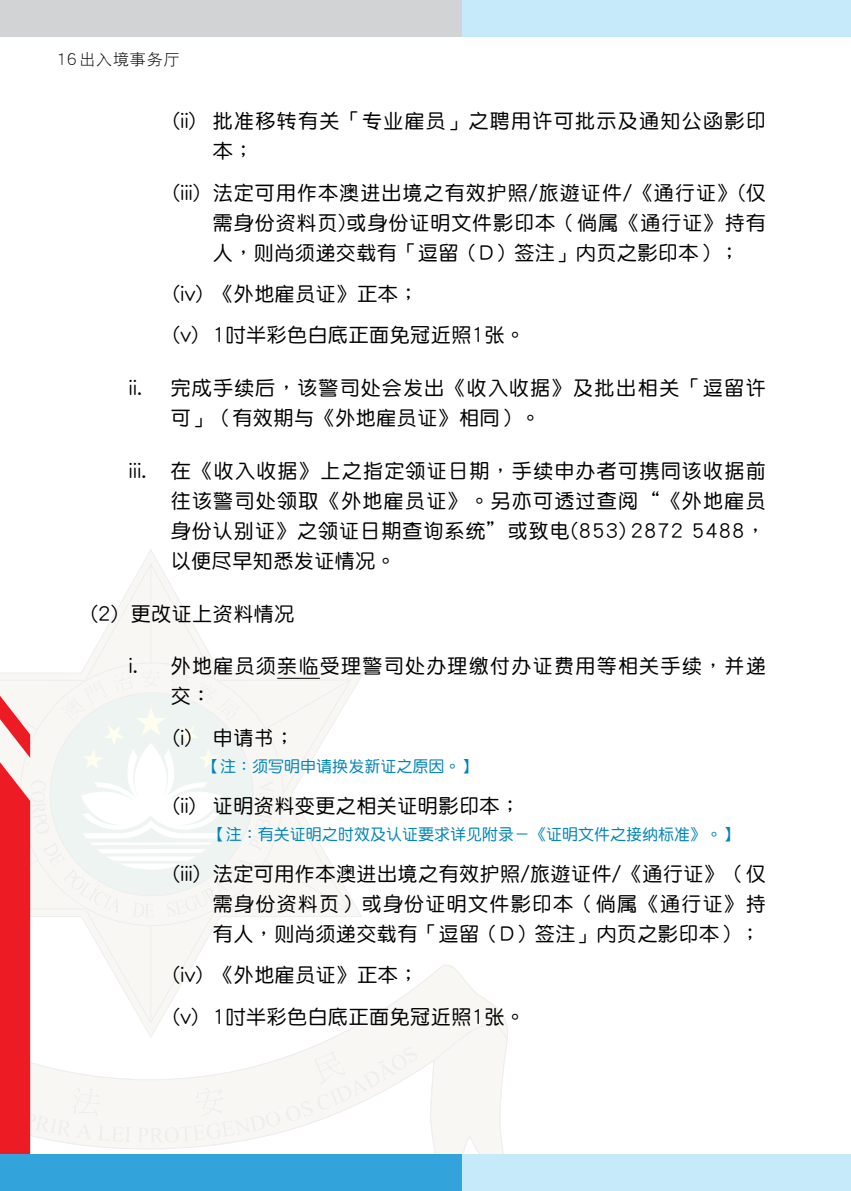
<style>
.page{position:relative;width:851px;height:1191px;background:#fff}
.page>*{position:absolute;margin:0;border:0;box-sizing:border-box;transform-origin:0 0}
.t1{font:20px/30px "DF Yuan GB5 HK W5";letter-spacing:.045em;color:#000;text-align:justify}
.t2{font:20px/41.4px "DF Yuan GB5 HK W5";letter-spacing:.025em;color:#000}
.t3{font:20px/30px "DF Yuan GB5 HK W5";letter-spacing:.065em;color:#000}
.t4{font:16px "DF Yuan GB5 HK W5";color:#0084b6}
.t5{font:16px "DF Hei GB5 HK W3";letter-spacing:.05em;color:#000}
</style>
<div class="page">
<svg style="left:83px;top:562px;width:135px;height:107px"></svg>
<svg style="left:0;top:669px;width:508px;height:485px"></svg>
<div style="left:0;top:0;width:462px;height:36px;background:#d1d3d4"></div>
<div style="left:462px;top:0;width:388px;height:36px;background:#c7eafb"></div>
<div style="left:0;top:1154px;width:462px;height:37px;background:#33a3dc"></div>
<div style="left:462px;top:1154px;width:388px;height:37px;background:#c7eafb"></div>
<hr style="left:277px;top:678px;width:43px;height:1px;background:#000">
<p class="t5" style="left:57px;top:50px;width:124px">16 出入境事務廳</p>
<p class="t3" style="left:213px;top:106px;width:554px;text-indent:-40px">(ii) 批准移轉有關「專業僱員」之聘用許可批示及通知公函影印本；</p>
<p class="t1" style="left:213px;top:177px;width:554px;text-indent:-40px">(iii) 法定可用作本澳進出境之有效護照/旅遊證件/《通行證》(僅需身份資料頁)或身份證明文件影印本（倘屬《通行證》持有人，則尚須遞交載有「逗留（D）簽注」內頁之影印本）；</p>
<p class="t2" style="left:173px;top:273px;width:354px">(iv) 《外地僱員證》正本；<br>(v) 1吋半彩色白底正面免冠近照1張。</p>
<p class="t1" style="left:171px;top:373px;width:596px;text-indent:-42px">ii. 完成手續後，該警司處會發出《收入收據》及批出相關「逗留許可」（有效期與《外地僱員證》相同）。</p>
<p class="t1" style="left:171px;top:455px;width:596px;text-indent:-42px">iii. 在《收入收據》上之指定領證日期，手續申辦者可攜同該收據前往該警司處領取《外地僱員證》。另亦可透過查閱“《外地僱員身份認別證》之領證日期查詢系統”或致電(853) 2872 5488，以便儘早知悉發證情況。</p>
<p class="t2" style="left:91px;top:592px;width:205px">(2) 更改證上資料情況</p>
<p class="t3" style="left:171px;top:651px;width:596px;text-indent:-42px">i. 外地僱員須親臨受理警司處辦理繳付辦證費用等相關手續，並遞交：</p>
<p class="t1" style="left:173px;top:722px;width:123px">(i) 申請書；</p>
<p class="t4" style="left:204px;top:757px;width:274px">【註：須寫明申請換發新證之原因。】</p>
<p class="t2" style="left:173px;top:784px;width:348px">(ii) 證明資料變更之相關證明影印本；</p>
<p class="t4" style="left:210px;top:825px;width:529px">【註：有關證明之時效及認證要求詳見附錄－《證明文件之接納標準》。】</p>
<p class="t1" style="left:213px;top:858px;width:554px;text-indent:-40px">(iii) 法定可用作本澳進出境之有效護照/旅遊證件/《通行證》（僅需身份資料頁）或身份證明文件影印本（倘屬《通行證》持有人，則尚須遞交載有「逗留（D）簽注」內頁之影印本）；</p>
<p class="t2" style="left:173px;top:954px;width:354px">(iv) 《外地僱員證》正本；<br>(v) 1吋半彩色白底正面免冠近照1張。</p>
</div>
